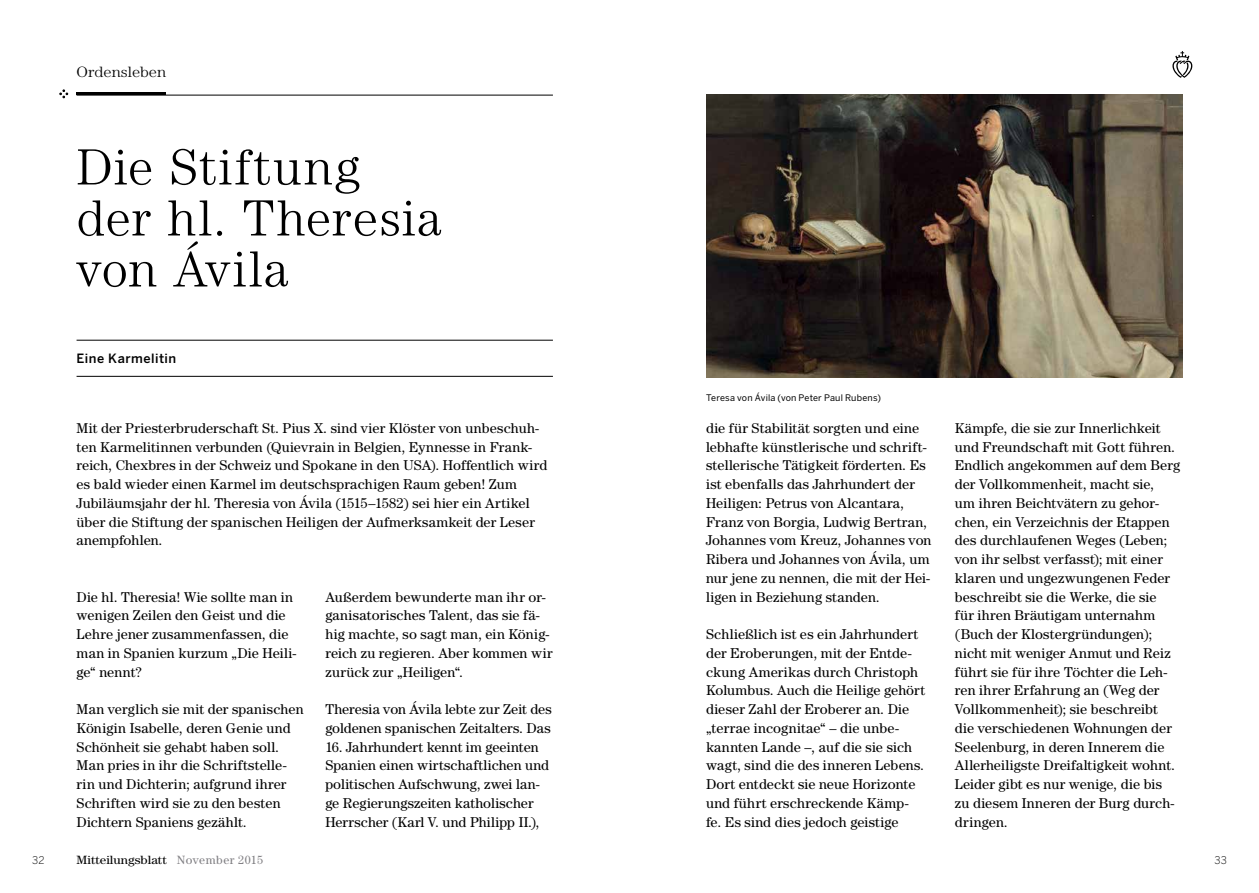
<style>
.page{position:relative;width:1259px;height:893px;background:#fff}
.page>*{position:absolute;margin:0;border:0;box-sizing:border-box;transform-origin:0 0}
.t1{font:300 51px/51px "Century Std";letter-spacing:.035em;color:#000}
.t2{font:300 15px "Century Std";color:#000;scale:1.09 1}
.t3{font:14.25px/18.8px "Century Std";letter-spacing:.01em;color:#000}
.t4{font:500 12.75px "Benton Sans";letter-spacing:.04em;color:#000}
.t5{font:12px "Century Std";color:#000;scale:1.09 1}
.t6{font:300 10.5px "Benton Sans";color:#000}
.t7{font:9px "Benton Sans";letter-spacing:.02em;color:#000}
.s1{color:#807f83}
</style>
<div class="page">
<hr style="left:77px;top:93px;width:89px;height:2px;background:#000">
<hr style="left:77px;top:340px;width:476px;height:1px;background:#000">
<hr style="left:77px;top:376px;width:476px;height:1px;background:#000">
<img style="left:706px;top:95px;width:476px;height:282px">
<svg style="left:60px;top:90px;width:8px;height:8px"></svg>
<hr style="left:77px;top:95px;width:476px;height:1px;background:#000">
<svg style="left:1172px;top:51px;width:20px;height:27px"></svg>
<p class="t2" style="left:77px;top:63px;width:84px">Ordensleben</p>
<h1 class="t1" style="left:77px;top:141px;width:367px">Die Stiftung der hl. Theresia von Ávila</h1>
<p class="t4" style="left:77px;top:351px;width:101px">Eine Karmelitin</p>
<p class="t3" style="left:77px;top:418px;width:472px">Mit der Priesterbruderschaft St. Pius X. sind vier Klöster von unbeschuh&shy;ten Karmelitinnen verbunden (Quievrain in Belgien, Eynnesse in Frank&shy;reich, Chexbres in der Schweiz und Spokane in den USA). Hoffentlich wird es bald wieder einen Karmel im deutschsprachigen Raum geben! Zum Jubiläumsjahr der hl. Theresia von Ávila (1515–1582) sei hier ein Artikel über die Stiftung der spanischen Heiligen der Aufmerksamkeit der Leser anempfohlen.</p>
<p class="t3" style="left:77px;top:587px;width:221px">Die hl. Theresia! Wie sollte man in wenigen Zeilen den Geist und die<br>Lehre jener zusammenfassen, die man in Spanien kurzum „Die Heili&shy;ge“ nennt?</p>
<p class="t3" style="left:77px;top:700px;width:229px">Man verglich sie mit der spanischen Königin Isabelle, deren Genie und Schönheit sie gehabt haben soll.<br>Man pries in ihr die Schriftstelle&shy;rin und Dichterin; aufgrund ihrer Schriften wird sie zu den besten Dichtern Spaniens gezählt.</p>
<p class="t3" style="left:325px;top:587px;width:229px">Außerdem bewunderte man ihr or&shy;ganisatorisches Talent, das sie fä&shy;hig machte, so sagt man, ein König&shy;reich zu regieren. Aber kommen wir zurück zur „Heiligen“.</p>
<p class="t3" style="left:325px;top:700px;width:228px">Theresia von Ávila lebte zur Zeit des goldenen spanischen Zeitalters. Das</p>
<p class="t3" style="left:325px;top:737px;width:225px">16. Jahrhundert kennt im geeinten Spanien einen wirtschaftlichen und politischen Aufschwung, zwei lan&shy;ge Regierungszeiten katholischer Herrscher (Karl V. und Philipp II.),</p>
<p class="t7" style="left:706px;top:393px;width:176px">Teresa von Ávila (von Peter Paul Rubens)</p>
<p class="t3" style="left:706px;top:418px;width:227px">die für Stabilität sorgten und eine lebhafte künstlerische und schrift&shy;stellerische Tätigkeit förderten. Es ist ebenfalls das Jahrhundert der Heiligen: Petrus von Alcantara, Franz von Borgia, Ludwig Bertran, Johannes vom Kreuz, Johannes von Ribera und Johannes von Ávila, um nur jene zu nennen, die mit der Hei&shy;ligen in Beziehung standen.</p>
<p class="t3" style="left:706px;top:625px;width:220px">Schließlich ist es ein Jahrhundert der Eroberungen, mit der Entde&shy;ckung Amerikas durch Christoph<br>Kolumbus. Auch die Heilige gehört dieser Zahl der Eroberer an. Die „terrae incognitae“ – die unbe&shy;kannten Lande –, auf die sie sich wagt, sind die des inneren Lebens.<br>Dort entdeckt sie neue Horizonte und führt erschreckende Kämp&shy;fe. Es sind dies jedoch geistige</p>
<p class="t3" style="left:955px;top:418px;width:227px">Kämpfe, die sie zur Innerlichkeit und Freundschaft mit Gott führen.<br>Endlich angekommen auf dem Berg der Vollkommenheit, macht sie,<br>um ihren Beichtvätern zu gehor&shy;chen, ein Verzeichnis der Etappen des durchlaufenen Weges (Leben; von ihr selbst verfasst); mit einer klaren und ungezwungenen Feder beschreibt sie die Werke, die sie<br>für ihren Bräutigam unternahm (Buch der Klostergründungen); nicht mit weniger Anmut und Reiz führt sie für ihre Töchter die Leh&shy;ren ihrer Erfahrung an (Weg der<br>Vollkommenheit); sie beschreibt die verschiedenen Wohnungen der<br>Seelenburg, in deren Innerem die<br>Allerheiligste Dreifaltigkeit wohnt.<br>Leider gibt es nur wenige, die bis<br>zu diesem Inneren der Burg durch&shy;dringen.</p>
<p class="t6" style="left:32px;top:854px;width:14px">32</p>
<p class="t5" style="left:77px;top:853px;width:173px">Mitteilungsblatt <span class="s1">November 2015</span></p>
<p class="t6" style="left:1214px;top:854px;width:14px">33</p>
</div>
